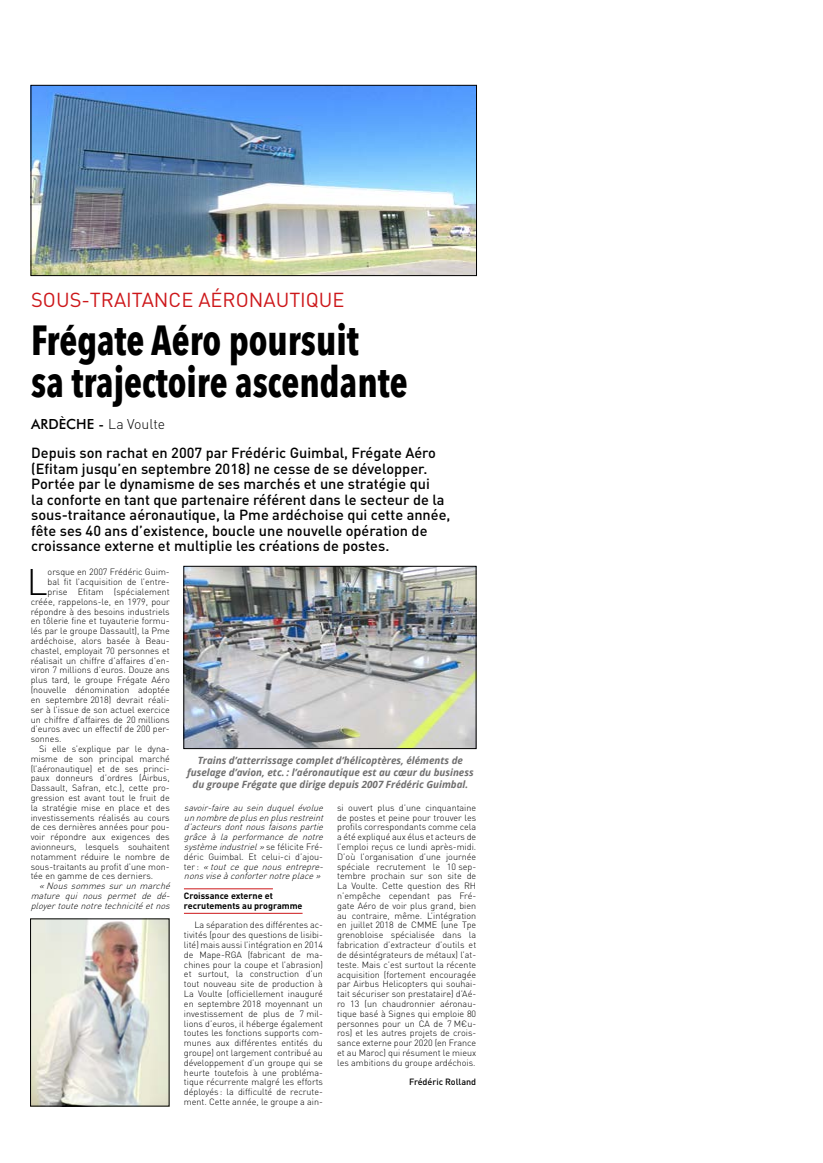
<style>
.page{position:relative;width:823px;height:1163px;background:#fff}
.page>*{position:absolute;margin:0;border:0;box-sizing:border-box;transform-origin:0 0}
.t1{font:700 42px/42px "Avenir Next Condensed";color:#000;scale:.9 1}
.t2{font:300 36.5px "DINOT";color:#000}
.t3{font:20px "DIN";color:#cd171a}
.t4{font:500 14.5px/15.5px "DINOT";color:#000}
.t5{font:500 14px "Futura BT";color:#000}
.t6{font:italic 700 10px/12px "Open Sans";color:#706f6f;text-align:center}
.t7{font:300 9px/9.8px "DINOT";color:#000;text-align:justify}
.t8{font:italic 300 9px/9.8px "DINOT";color:#000;text-align:justify}
.t9{font:700 9px/9.8px "DINOT";color:#000}
.t10{font:500 9px "DINOT";color:#000}
.s1{font-family:"DIN";font-weight:300}
.s2{font-style:normal}
</style>
<div class="page">
<img style="left:33px;top:87px;width:441px;height:187px">
<div style="left:31px;top:85px;width:445px;height:191px;border:1px solid #000"></div>
<hr style="left:184px;top:888px;width:89px;height:1px;background:#cd171a">
<hr style="left:184px;top:912px;width:118px;height:1px;background:#cd171a">
<img style="left:185px;top:568px;width:289px;height:178px">
<div style="left:183px;top:566px;width:293px;height:182px;border:1px solid #000"></div>
<img style="left:32px;top:920px;width:135px;height:184px">
<div style="left:30px;top:918px;width:139px;height:188px;border:1px solid #000"></div>
<h3 class="t3" style="left:31px;top:287px;width:315px">SOUS-TRAITANCE AÉRONAUTIQUE</h3>
<h1 class="t1" style="left:31px;top:319px;width:419px">Frégate Aéro poursuit<br>sa trajectoire ascendante</h1>
<h3 class="t5" style="left:31px;top:415px;width:135px">ARDÈCHE - <span class="s1">La Voulte</span></h3>
<p class="t4" style="left:31px;top:444px;width:420px">Depuis son rachat en 2007 par Frédéric Guimbal, Frégate Aéro (Efitam jusqu’en septembre 2018) ne cesse de se développer.<br>Portée par le dynamisme de ses marchés et une stratégie qui<br>la conforte en tant que partenaire référent dans le secteur de la sous-traitance aéronautique, la Pme ardéchoise qui cette année, fête ses 40 ans d’existence, boucle une nouvelle opération de croissance externe et multiplie les créations de postes.</p>
<h2 class="t2" style="left:27px;top:554px;width:22px">L</h2>
<p class="t7" style="left:48px;top:566px;width:124px">orsque en 2007 Frédéric Guim-</p>
<p class="t7" style="left:48px;top:576px;width:124px">bal fit l’acquisition de l’entre-</p>
<p class="t7" style="left:48px;top:586px;width:124px">prise Efitam (spécialement</p>
<p class="t7" style="left:31px;top:596px;width:140px">créée, rappelons-le, en 1979, pour</p>
<p class="t7" style="left:31px;top:605px;width:140px">répondre à des besoins industriels</p>
<p class="t7" style="left:31px;top:615px;width:140px">en tôlerie fine et tuyauterie formu-</p>
<p class="t7" style="left:31px;top:625px;width:140px">lés par le groupe Dassault), la Pme</p>
<p class="t7" style="left:31px;top:635px;width:140px">ardéchoise, alors basée à Beau-</p>
<p class="t7" style="left:31px;top:645px;width:140px">chastel, employait 70 personnes et</p>
<p class="t7" style="left:31px;top:654px;width:140px">réalisait un chiffre d’affaires d’en-</p>
<p class="t7" style="left:31px;top:664px;width:140px">viron 7 millions d’euros. Douze ans</p>
<p class="t7" style="left:31px;top:674px;width:140px">plus tard, le groupe Frégate Aéro</p>
<p class="t7" style="left:31px;top:684px;width:140px">(nouvelle dénomination adoptée</p>
<p class="t7" style="left:31px;top:694px;width:140px">en septembre 2018) devrait réali-</p>
<p class="t7" style="left:31px;top:703px;width:140px">ser à l’issue de son actuel exercice</p>
<p class="t7" style="left:31px;top:713px;width:140px">un chiffre d’affaires de 20 millions</p>
<p class="t7" style="left:31px;top:723px;width:140px">d’euros avec un effectif de 200 per-</p>
<p class="t7" style="left:31px;top:733px;width:32px">sonnes.</p>
<p class="t7" style="left:39px;top:743px;width:132px">Si elle s’explique par le dyna-</p>
<p class="t7" style="left:31px;top:752px;width:140px">misme de son principal marché</p>
<p class="t7" style="left:31px;top:762px;width:140px">(l’aéronautique) et de ses princi-</p>
<p class="t7" style="left:31px;top:772px;width:140px">paux donneurs d’ordres (Airbus,</p>
<p class="t7" style="left:31px;top:782px;width:140px">Dassault, Safran, etc.), cette pro-</p>
<p class="t7" style="left:31px;top:792px;width:140px">gression est avant tout le fruit de</p>
<p class="t7" style="left:31px;top:801px;width:140px">la stratégie mise en place et des</p>
<p class="t7" style="left:31px;top:811px;width:140px">investissements réalisés au cours</p>
<p class="t7" style="left:31px;top:821px;width:140px">de ces dernières années pour pou-</p>
<p class="t7" style="left:31px;top:831px;width:140px">voir répondre aux exigences des</p>
<p class="t7" style="left:31px;top:841px;width:140px">avionneurs, lesquels souhaitent</p>
<p class="t7" style="left:31px;top:850px;width:140px">notamment réduire le nombre de</p>
<p class="t7" style="left:31px;top:860px;width:140px">sous-traitants au profit d’une mon-</p>
<p class="t7" style="left:31px;top:870px;width:124px">tée en gamme de ces derniers.</p>
<p class="t8" style="left:31px;top:880px;width:144px;text-indent:9px">« Noussommessurunmarché mature qui nous permet de dé&shy;ployertoutenotretechnicitéetnos</p>
<p class="t6" style="left:187px;top:754px;width:288px">Trains d’atterrissage complet d’hélicoptères, éléments de fuselage d’avion, etc. : l’aéronautique est au cœur du business du groupe Frégate que dirige depuis 2007 Frédéric Guimbal.</p>
<p class="t8" style="left:184px;top:801px;width:144px;text-align:left">savoir-faire au sein duquel évolue unnombredeplusenplusrestreint d’acteursdontnousfaisonspartie grâce à la performance de notre systèmeindustriel »<span class="s2">s e f é l i c i t e F ré - déric Guimbal. Et celui-ci d’ajou&shy;t e r :</span> « tout ce que nous entrepre&shy;nonsviseàconforternotreplace »</p>
<p class="t9" style="left:184px;top:889px;width:120px">Croissance externe et recrutements au programme</p>
<p class="t7" style="left:184px;top:919px;width:140px;text-indent:10px">La séparation des différentes ac&shy;tivités (pour des questions de lisibi&shy;lité) mais aussi l’intégration en 2014 de Mape-RGA (fabricant de ma&shy;chines pour la coupe et l’abrasion) et surtout, la construction d’un tout nouveau site de production à La Voulte (officiellement inauguré en septembre 2018 moyennant un investissement de plus de 7 mil&shy;lions d’euros, il héberge également toutes les fonctions supports com&shy;munes aux différentes entités du groupe) ont largement contribué au développement d’un groupe qui se heurte toutefois à une probléma&shy;tique récurrente malgré les efforts déployés : la difficulté de recrute&shy;ment. Cette année, le groupe a ain-</p>
<p class="t7" style="left:337px;top:801px;width:140px">si ouvert plus d’une cinquantaine de postes et peine pour trouver les profils correspondants comme cela a été expliqué aux élus et acteurs de l’emploi reçus ce lundi après-midi.<br>D’où l’organisation d’une journée spéciale recrutement le 10 sep&shy;tembre prochain sur son site de La Voulte. Cette question des RH n’empêche cependant pas Fré&shy;gate Aéro de voir plus grand, bien au contraire, même. L’intégration en juillet 2018 de CMME (une Tpe grenobloise spécialisée dans la fabrication d’extracteur d’outils et de désintégrateurs de métaux) l’at&shy;teste. Mais c’est surtout la récente acquisition (fortement encouragée par Airbus Helicopters qui souhai&shy;tait sécuriser son prestataire) d’Aé&shy;ro 13 (un chaudronnier aéronau&shy;tique basé à Signes qui emploie 80 personnes pour un CA de 7 M€u&shy;ros) et les autres projets de crois&shy;sance externe pour 2020 (en France et au Maroc) qui résument le mieux les ambitions du groupe ardéchois.</p>
<p class="t10" style="left:409px;top:1074px;width:69px">Frédéric Rolland</p>
</div>
